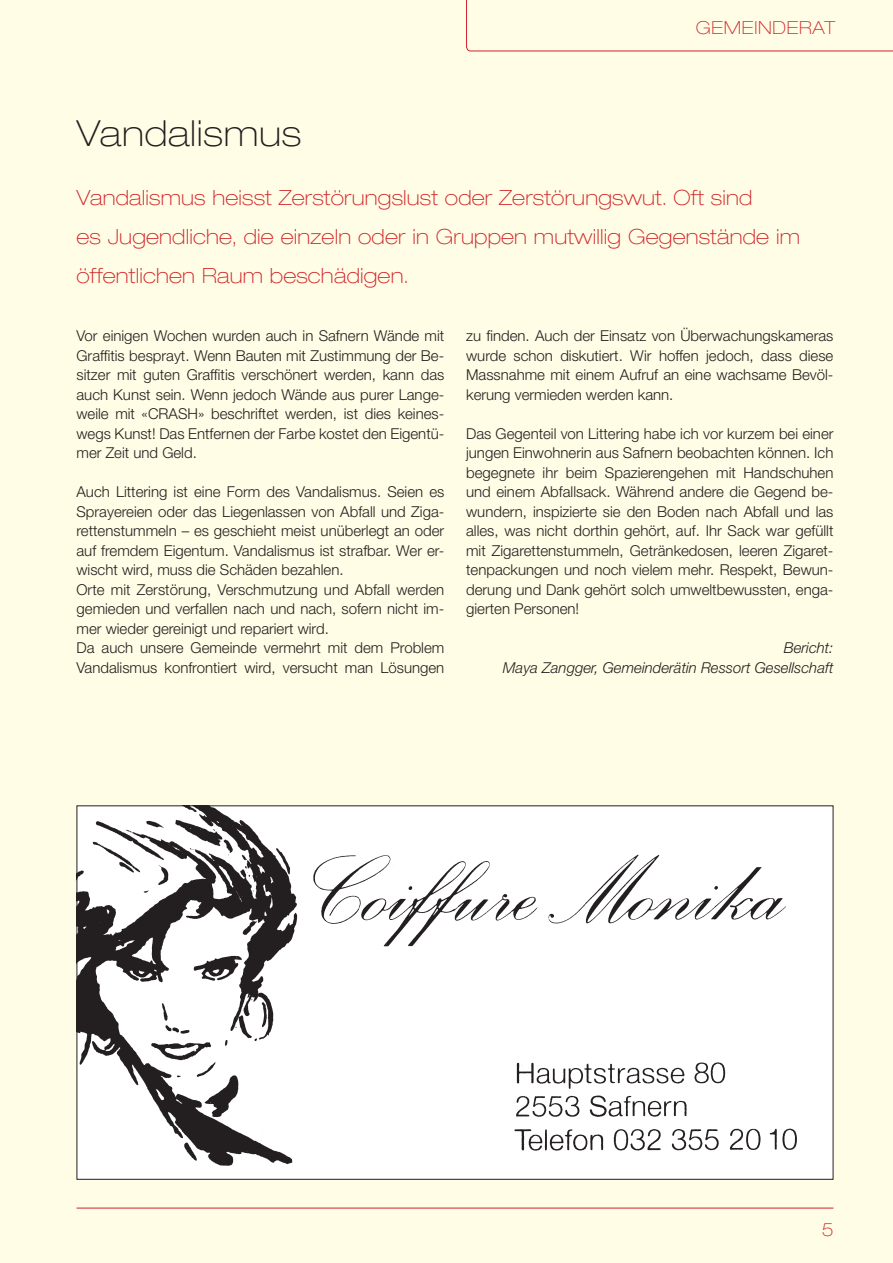
<style>
.page{position:relative;width:893px;height:1263px;background:#fffde5}
.page>*{position:absolute;margin:0;border:0;box-sizing:border-box;transform-origin:0 0}
.t1{font:100 expanded 36px "Helvetica Neue LT Std";letter-spacing:.02em;color:#231f20}
.t2{font:100 expanded 21px/39px "Helvetica Neue LT Std";letter-spacing:.01em;color:#d1232a}
.t3{font:100 expanded 18px "Helvetica Neue LT Std";letter-spacing:.04em;color:#d1232a}
.t4{font:300 15px/19.5px "Helvetica Neue LT Std";color:#231f20;text-align:justify}
.t5{font:italic 300 15px/19.5px "Helvetica Neue LT Std";color:#231f20;text-align:right}
</style>
<div class="page">
<hr style="left:77px;top:1208px;width:756px;height:1px;background:#d1232a">
<svg style="left:466px;top:0;width:427px;height:51px"></svg>
<div style="left:77px;top:806px;width:756px;height:373px;background:#fff"></div>
<img style="left:79px;top:807px;width:718px;height:359px">
<h1 class="t1" style="left:77px;top:112px;width:226px">Vandalismus</h1>
<p class="t3" style="left:696px;top:17px;width:141px">GEMEINDERAT</p>
<h2 class="t2" style="left:77px;top:177px;width:725px">Vandalismus heisst Zerstörungslust oder Zerstörungswut. Oft sind<br>es Jugendliche, die einzeln oder in Gruppen mutwillig Gegenstände im öffentlichen Raum beschädigen.</h2>
<p class="t4" style="left:77px;top:326px;width:369px">Vor einigen Wochen wurden auch in Safnern Wände mit Graffitis besprayt. Wenn Bauten mit Zustimmung der Be&shy;sitzer mit guten Graffitis verschönert werden, kann das auch Kunst sein. Wenn jedoch Wände aus purer Lange&shy;weile mit «CRASH» beschriftet werden, ist dies keines&shy;wegs Kunst! Das Entfernen der Farbe kostet den Eigentü&shy;mer Zeit und Geld.</p>
<p class="t4" style="left:77px;top:482px;width:369px;text-align:left">Auch Littering ist eine Form des Vandalismus. Seien es Sprayereien oder das Liegenlassen von Abfall und Ziga&shy;rettenstummeln – es geschieht meist unüberlegt an oder auf fremdem Eigentum. Vandalismus ist strafbar. Wer er&shy;wischt wird, muss die Schäden bezahlen.<br>Orte mit Zerstörung, Verschmutzung und Abfall werden gemieden und verfallen nach und nach, sofern nicht im&shy;mer wieder gereinigt und repariert wird.<br>Da auch unsere Gemeinde vermehrt mit dem Problem Vandalismus konfrontiert wird, versucht man Lösungen</p>
<p class="t4" style="left:466px;top:326px;width:369px">zu finden. Auch der Einsatz von Überwachungskameras wurde schon diskutiert. Wir hoffen jedoch, dass diese Massnahme mit einem Aufruf an eine wachsame Bevöl&shy;kerung vermieden werden kann.</p>
<p class="t4" style="left:466px;top:423px;width:369px">Das Gegenteil von Littering habe ich vor kurzem bei einer jungen Einwohnerin aus Safnern beobachten können. Ich begegnete ihr beim Spazierengehen mit Handschuhen und einem Abfallsack. Während andere die Gegend be&shy;wundern, inspizierte sie den Boden nach Abfall und las alles, was nicht dorthin gehört, auf. Ihr Sack war gefüllt mit Zigarettenstummeln, Getränkedosen, leeren Zigaret&shy;tenpackungen und noch vielem mehr. Respekt, Bewun&shy;derung und Dank gehört solch umweltbewussten, enga&shy;gierten Personen!</p>
<p class="t5" style="left:503px;top:638px;width:332px">Bericht:<br>Maya Zangger, Gemeinderätin Ressort Gesellschaft</p>
<p class="t3" style="left:822px;top:1219px;width:13px">5</p>
</div>
